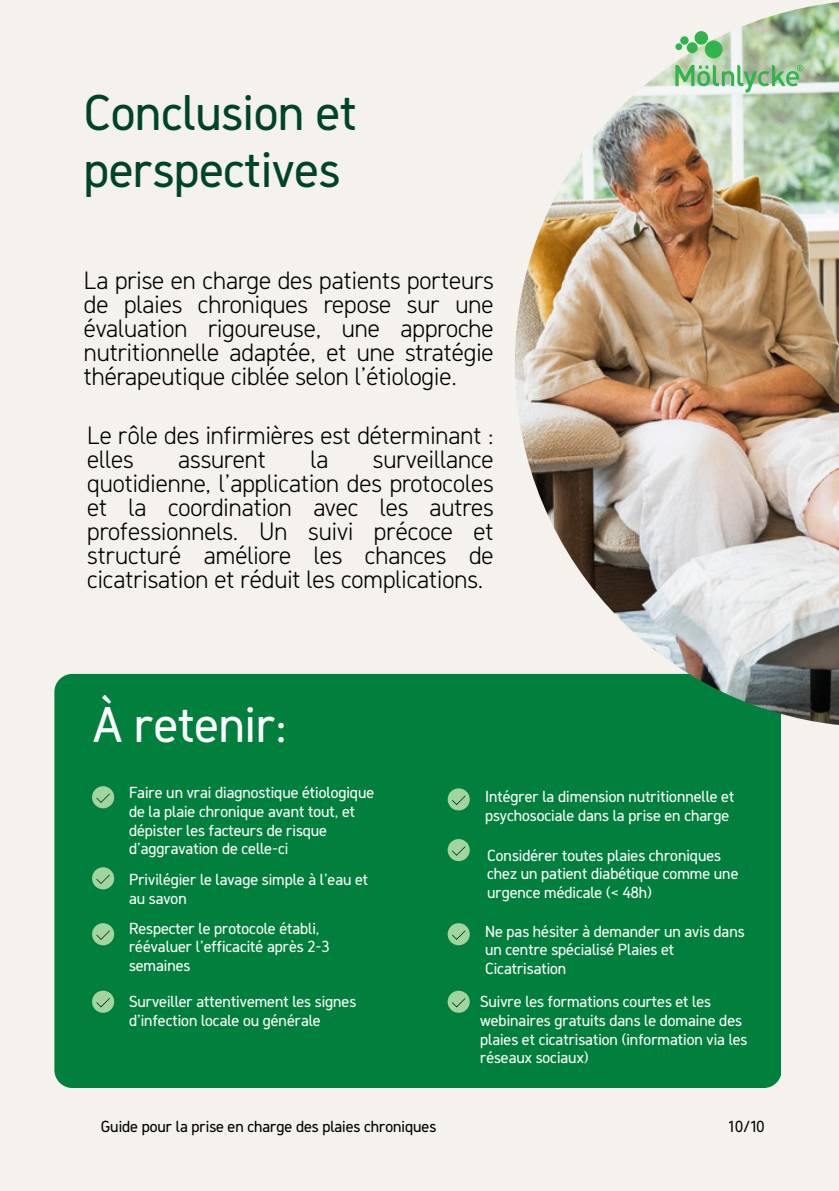
<style>
.page{position:relative;width:839px;height:1191px;background:#fff}
.page>*{position:absolute;margin:0;border:0;box-sizing:border-box;transform-origin:0 0}
.t1{font:50px/57px "Molnlycke Sans";color:#004428}
.t2{font:50px "Molnlycke Sans";color:#fff}
.t3{font:300 25px/24px "Molnlycke Sans";color:#000;text-align:justify}
.t4{font:16px/18.6px "Molnlycke Sans";color:#fff}
.t5{font:16px "Molnlycke Sans";color:#000}
</style>
<div class="page">
<div style="left:0;top:0;width:838px;height:1190px;background:#f5f2ee"></div>
<div style="left:54px;top:674px;width:727px;height:414px;background:#007f3d"></div>
<img style="left:515px;top:2px;width:323px;height:723px">
<svg style="left:92px;top:786px;width:22px;height:22px"></svg>
<svg style="left:96px;top:794px;width:14px;height:9px"></svg>
<svg style="left:92px;top:867px;width:22px;height:22px"></svg>
<svg style="left:96px;top:875px;width:14px;height:9px"></svg>
<svg style="left:92px;top:923px;width:22px;height:22px"></svg>
<svg style="left:96px;top:931px;width:14px;height:9px"></svg>
<svg style="left:92px;top:991px;width:22px;height:22px"></svg>
<svg style="left:96px;top:998px;width:14px;height:9px"></svg>
<svg style="left:447px;top:788px;width:22px;height:22px"></svg>
<svg style="left:452px;top:796px;width:13px;height:9px"></svg>
<svg style="left:447px;top:839px;width:22px;height:22px"></svg>
<svg style="left:452px;top:846px;width:13px;height:10px"></svg>
<svg style="left:447px;top:923px;width:22px;height:22px"></svg>
<svg style="left:452px;top:931px;width:13px;height:9px"></svg>
<svg style="left:447px;top:991px;width:22px;height:22px"></svg>
<svg style="left:452px;top:998px;width:13px;height:9px"></svg>
<svg style="left:675px;top:31px;width:128px;height:55px;background:#a1c99e"></svg>
<h1 class="t1" style="left:84px;top:83px;width:274px">Conclusion et perspectives</h1>
<h2 class="t3" style="left:84px;top:268px;width:411px">La prise en charge des patients porteurs de plaies chroniques repose sur une évaluation rigoureuse, une approche nutritionnelle adaptée, et une stratégie thérapeutique ciblée selon l’étiologie.</h2>
<h2 class="t3" style="left:87px;top:423px;width:408px">Le rôle des infirmières est déterminant : elles</h2>
<h2 class="t3" style="left:87px;top:447px;width:408px;text-indent:286px">surveillance quotidienne, l’application des protocoles et la coordination avec les autres professionnels. Un suivi précoce et structuré améliore les chances de cicatrisation et réduit les complications.</h2>
<h2 class="t3" style="left:178px;top:447px;width:89px">assurent</h2>
<h2 class="t3" style="left:310px;top:447px;width:19px">la</h2>
<h1 class="t2" style="left:93px;top:692px;width:195px">À retenir:</h1>
<p class="t4" style="left:129px;top:783px;width:246px">Faire un vrai diagnostique étiologique de la plaie chronique avant tout, et dépister les facteurs de risque d’aggravation de celle-ci</p>
<p class="t4" style="left:129px;top:870px;width:241px">Privilégier le lavage simple à l’eau et au savon</p>
<p class="t4" style="left:129px;top:918px;width:202px">Respecter le protocole établi, réévaluer l’efficacité après 2-3 semaines</p>
<p class="t4" style="left:129px;top:992px;width:228px">Surveiller attentivement les signes d’infection locale ou générale</p>
<p class="t4" style="left:485px;top:787px;width:251px">Intégrer la dimension nutritionnelle et psychosociale dans la prise en charge</p>
<p class="t4" style="left:487px;top:845px;width:253px">Considérer toutes plaies chroniques chez un patient diabétique comme une urgence médicale (&lt; 48h)</p>
<p class="t4" style="left:485px;top:921px;width:261px">Ne pas hésiter à demander un avis dans un centre spécialisé Plaies et<br>Cicatrisation</p>
<p class="t4" style="left:480px;top:992px;width:269px">Suivre les formations courtes et les webinaires gratuits dans le domaine des plaies et cicatrisation (information via les réseaux sociaux)</p>
<p class="t5" style="left:101px;top:1116px;width:337px">Guide pour la prise en charge des plaies chroniques</p>
<p class="t5" style="left:729px;top:1116px;width:37px">10/10</p>
</div>
